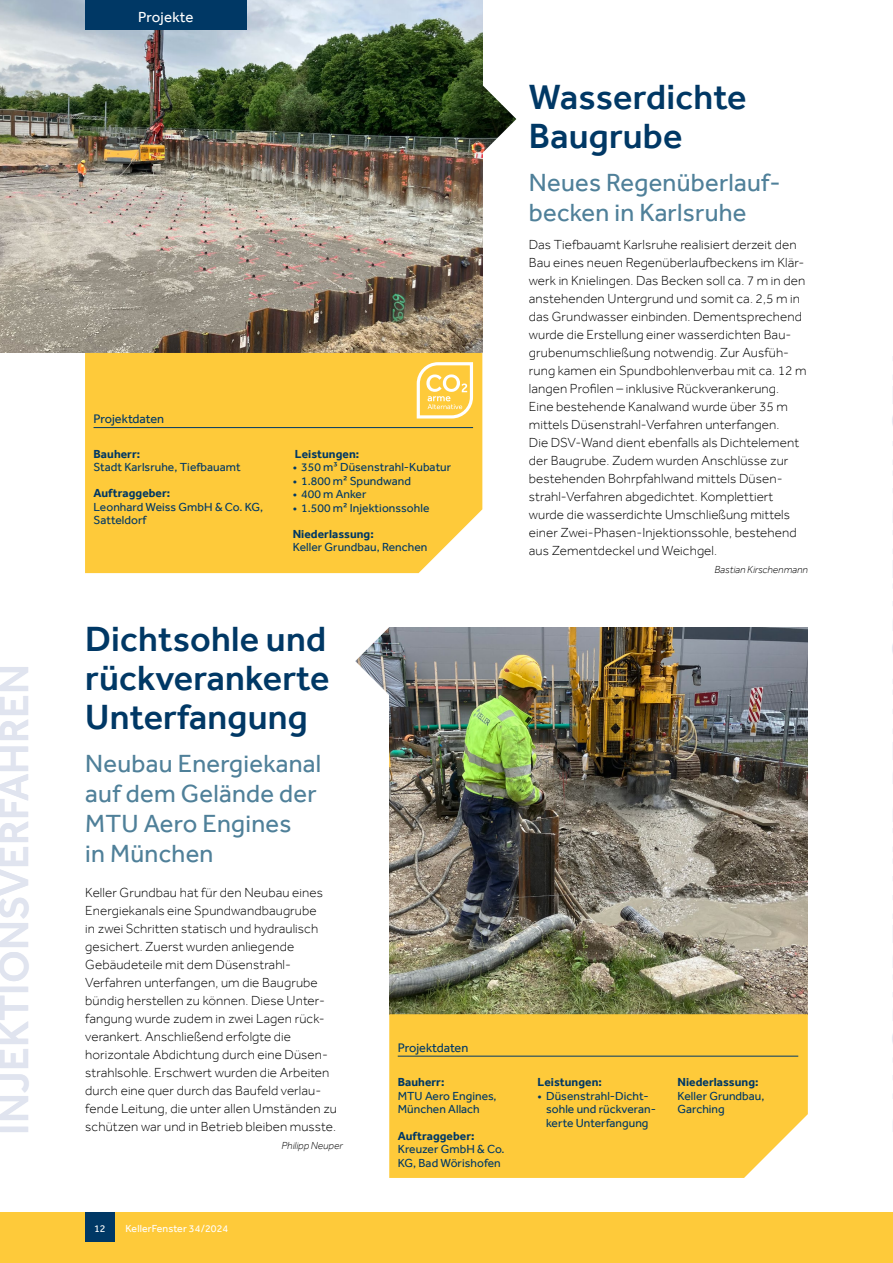
<style>
.page{position:relative;width:893px;height:1263px;background:#fff}
.page>*{position:absolute;margin:0;border:0;box-sizing:border-box;transform-origin:0 0}
.t1{font:500 42px "Effra";letter-spacing:.005em;color:#e0e4ef}
.t2{font:500 36px/39px "Effra";letter-spacing:.005em;color:#003865}
.t3{font:25.5px/30px "Effra";letter-spacing:.01em;color:#4f8099}
.t4{font:15px "Effra";letter-spacing:.01em;color:#fff}
.t5{font:300 13.5px/18px "Effra";letter-spacing:.005em;color:#000}
.t6{font:12.75px "Effra";color:#003865}
.t7{font:12px/13.5px "Effra";letter-spacing:.005em;color:#003865}
.t8{font:700 12px "Effra";letter-spacing:.005em;color:#003865}
.t9{font:italic 300 10.5px "Effra";color:#000}
.t10{font:10.5px "Effra";letter-spacing:.01em;color:#fff}
</style>
<div class="page">
<div style="left:0;top:1212px;width:893px;height:51px;background:#feca3a"></div>
<div style="left:85px;top:1212px;width:30px;height:30px;background:#003865"></div>
<img style="left:0;top:0;width:482px;height:353px">
<img style="left:389px;top:627px;width:419px;height:387px">
<img style="left:448px;top:85px;width:68px;height:68px">
<img style="left:355px;top:627px;width:68px;height:68px">
<div style="left:85px;top:353px;width:397px;height:220px;background:#feca3a"></div>
<hr style="left:94px;top:427px;width:379px;height:1px;background:#003865">
<div style="left:389px;top:1014px;width:419px;height:164px;background:#feca3a"></div>
<hr style="left:398px;top:1056px;width:400px;height:1px;background:#003865">
<svg style="left:415px;top:361px;width:60px;height:59px"></svg>
<div style="left:85px;top:0;width:162px;height:30px;background:#003865"></div>
<h1 class="t1" style="left:-11px;top:1134px;width:472px;rotate:-90deg">INJEKTIONSVERFAHREN</h1>
<p class="t4" style="left:138px;top:8px;width:57px">Projekte</p>
<p class="t6" style="left:94px;top:411px;width:72px">Projektdaten</p>
<p class="t8" style="left:94px;top:447px;width:48px">Bauherr:</p>
<p class="t7" style="left:94px;top:460px;width:149px">Stadt Karlsruhe, Tiefbauamt</p>
<p class="t8" style="left:94px;top:486px;width:78px">Auftraggeber:</p>
<p class="t7" style="left:94px;top:500px;width:171px">Leonhard Weiss GmbH &amp; Co. KG,<br>Satteldorf</p>
<p class="t8" style="left:295px;top:447px;width:66px">Leistungen:</p>
<p class="t7" style="left:293px;top:460px;width:160px">• 350 m³ Düsenstrahl-Kubatur</p>
<p class="t7" style="left:293px;top:474px;width:120px">• 1.800 m² Spundwand</p>
<p class="t7" style="left:293px;top:487px;width:75px">• 400 m Anker</p>
<p class="t7" style="left:293px;top:501px;width:138px">• 1.500 m² Injektionssohle</p>
<p class="t8" style="left:293px;top:527px;width:83px">Niederlassung:</p>
<p class="t7" style="left:293px;top:541px;width:136px">Keller Grundbau, Renchen</p>
<h2 class="t2" style="left:85px;top:619px;width:246px;text-align:justify">Dichtsohle und rückverankerte Unterfangung</h2>
<h3 class="t3" style="left:85px;top:748px;width:237px">Neubau Energiekanal auf dem Gelände der<br>MTU Aero Engines<br>in München</h3>
<p class="t5" style="left:85px;top:883px;width:253px">Keller Grundbau hat für den Neubau eines Energiekanals eine Spundwandbaugrube<br>in zwei Schritten statisch und hydraulisch gesichert. Zuerst wurden anliegende Gebäudeteile mit dem Düsenstrahl-Verfahren unterfangen, um die Baugrube bündig herstellen zu können. Diese Unter&shy;fangung wurde zudem in zwei Lagen rück&shy;verankert. Anschließend erfolgte die horizontale Abdichtung durch eine Düsen&shy;strahlsohle. Erschwert wurden die Arbeiten durch eine quer durch das Baufeld verlau&shy;fende Leitung, die unter allen Umständen zu schützen war und in Betrieb bleiben musste.</p>
<p class="t9" style="left:281px;top:1139px;width:63px">Philipp Neuper</p>
<p class="t10" style="left:94px;top:1222px;width:13px">12</p>
<p class="t10" style="left:125px;top:1222px;width:104px">KellerFenster 34/2024</p>
<p class="t6" style="left:398px;top:1040px;width:72px">Projektdaten</p>
<p class="t8" style="left:398px;top:1075px;width:48px">Bauherr:</p>
<p class="t7" style="left:398px;top:1089px;width:100px">MTU Aero Engines,<br>München Allach</p>
<p class="t8" style="left:398px;top:1128px;width:78px">Auftraggeber:</p>
<p class="t7" style="left:398px;top:1142px;width:108px">Kreuzer GmbH &amp; Co.<br>KG, Bad Wörishofen</p>
<h2 class="t2" style="left:529px;top:77px;width:219px">Wasserdichte<br>Baugrube</h2>
<h3 class="t3" style="left:529px;top:167px;width:253px">Neues Regenüberlauf&shy;becken in Karlsruhe</h3>
<p class="t5" style="left:529px;top:235px;width:279px">Das Tiefbauamt Karlsruhe realisiert derzeit den Bau eines neuen Regenüberlaufbeckens im Klär&shy;werk in Knielingen. Das Becken soll ca. 7 m in den anstehenden Untergrund und somit ca. 2,5 m in das Grundwasser einbinden. Dementsprechend wurde die Erstellung einer wasserdichten Bau&shy;grubenumschließung notwendig. Zur Ausfüh&shy;rung kamen ein Spundbohlenverbau mit ca. 12 m langen Profilen – inklusive Rückverankerung.<br>Eine bestehende Kanalwand wurde über 35 m mittels Düsenstrahl-Verfahren unterfangen.<br>Die DSV-Wand dient ebenfalls als Dichtelement der Baugrube. Zudem wurden Anschlüsse zur bestehenden Bohrpfahlwand mittels Düsen&shy;strahl-Verfahren abgedichtet. Komplettiert wurde die wasserdichte Umschließung mittels einer Zwei-Phasen-Injektionssohle, bestehend aus Zementdeckel und Weichgel.</p>
<p class="t9" style="left:714px;top:563px;width:95px">Bastian Kirschenmann</p>
<p class="t8" style="left:538px;top:1075px;width:66px">Leistungen:</p>
<p class="t7" style="left:546px;top:1089px;width:111px;text-indent:-9px">• Düsenstrahl-Dicht&shy;sohle und rückveran&shy;kerte Unterfangung</p>
<p class="t8" style="left:677px;top:1075px;width:83px">Niederlassung:</p>
<p class="t7" style="left:677px;top:1089px;width:89px">Keller Grundbau,<br>Garching</p>
</div>
